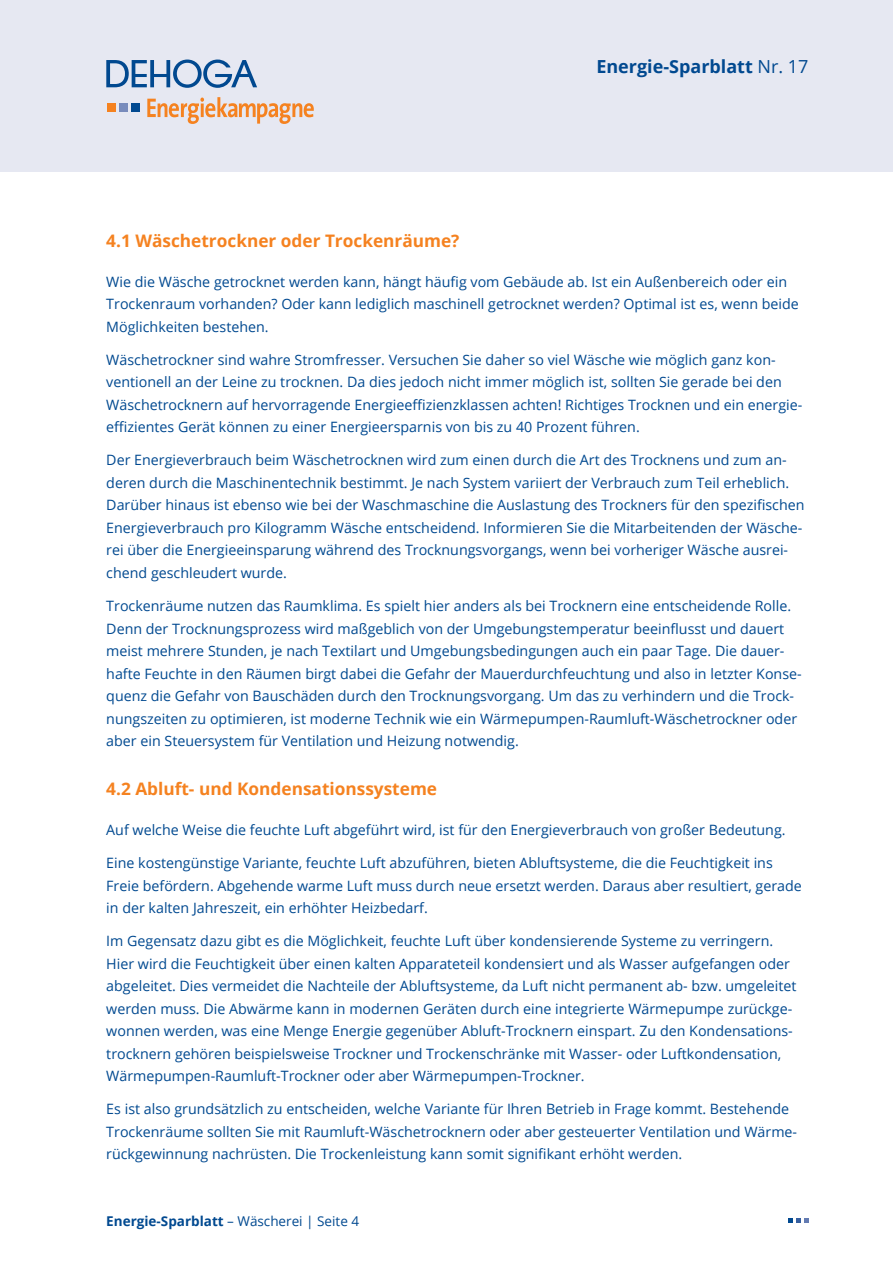
<style>
.page{position:relative;width:893px;height:1263px;background:#fff}
.page>*{position:absolute;margin:0;border:0;box-sizing:border-box;transform-origin:0 0}
.t1{font:700 18px "Open Sans";color:#014990}
.Headline_3{font:700 17.25px "Open Sans";color:#f58220}
.Fliesstext{font:14.25px/22.5px "Open Sans";color:#014990}
.t2{font:700 13.5px "Open Sans";color:#014990}
.s1{font-weight:400}
</style>
<div class="page">
<div style="left:0;top:0;width:893px;height:171px;background:#e6e8f2"></div>
<svg style="left:106px;top:60px;width:151px;height:28px"></svg>
<div style="left:132px;top:103px;width:8px;height:8px;background:#014990"></div>
<div style="left:119px;top:103px;width:8px;height:8px;background:#788bbc"></div>
<div style="left:107px;top:103px;width:8px;height:8px;background:#f58220"></div>
<svg style="left:147px;top:97px;width:167px;height:27px"></svg>
<svg style="left:788px;top:1218px;width:20px;height:4px"></svg>
<p class="t1" style="left:596px;top:54px;width:214px">Energie-Sparblatt <span class="s1">Nr. 17</span></p>
<p class="Headline_3" style="left:106px;top:229px;width:355px">4.1 Wäschetrockner oder Trockenräume?</p>
<p class="Fliesstext" style="left:106px;top:270px;width:694px">Wie die Wäsche getrocknet werden kann, hängt häufig vom Gebäude ab. Ist ein Außenbereich oder ein<br>Trockenraum vorhanden? Oder kann lediglich maschinell getrocknet werden? Optimal ist es, wenn beide<br>Möglichkeiten bestehen.</p>
<p class="Fliesstext" style="left:106px;top:348px;width:697px">Wäschetrockner sind wahre Stromfresser. Versuchen Sie daher so viel Wäsche wie möglich ganz kon&shy;ventionell an der Leine zu trocknen. Da dies jedoch nicht immer möglich ist, sollten Sie gerade bei den Wäschetrocknern auf hervorragende Energieeffizienzklassen achten! Richtiges Trocknen und ein energie&shy;effizientes Gerät können zu einer Energieersparnis von bis zu 40 Prozent führen.</p>
<p class="Fliesstext" style="left:106px;top:449px;width:700px">Der Energieverbrauch beim Wäschetrocknen wird zum einen durch die Art des Trocknens und zum an&shy;deren durch die Maschinentechnik bestimmt. Je nach System variiert der Verbrauch zum Teil erheblich.<br>Darüber hinaus ist ebenso wie bei der Waschmaschine die Auslastung des Trockners für den spezifischen Energieverbrauch pro Kilogramm Wäsche entscheidend. Informieren Sie die Mitarbeitenden der Wäsche&shy;rei über die Energieeinsparung während des Trocknungsvorgangs, wenn bei vorheriger Wäsche ausrei&shy;chend geschleudert wurde.</p>
<p class="Fliesstext" style="left:106px;top:594px;width:697px">Trockenräume nutzen das Raumklima. Es spielt hier anders als bei Trocknern eine entscheidende Rolle.<br>Denn der Trocknungsprozess wird maßgeblich von der Umgebungstemperatur beeinflusst und dauert meist mehrere Stunden, je nach Textilart und Umgebungsbedingungen auch ein paar Tage. Die dauer&shy;hafte Feuchte in den Räumen birgt dabei die Gefahr der Mauerdurchfeuchtung und also in letzter Konse&shy;quenz die Gefahr von Bauschäden durch den Trocknungsvorgang. Um das zu verhindern und die Trock&shy;nungszeiten zu optimieren, ist moderne Technik wie ein Wärmepumpen-Raumluft-Wäschetrockner oder aber ein Steuersystem für Ventilation und Heizung notwendig.</p>
<p class="Headline_3" style="left:106px;top:777px;width:332px">4.2 Abluft- und Kondensationssysteme</p>
<p class="Fliesstext" style="left:106px;top:818px;width:681px">Auf welche Weise die feuchte Luft abgeführt wird, ist für den Energieverbrauch von großer Bedeutung.</p>
<p class="Fliesstext" style="left:106px;top:851px;width:697px">Eine kostengünstige Variante, feuchte Luft abzuführen, bieten Abluftsysteme, die die Feuchtigkeit ins<br>Freie befördern. Abgehende warme Luft muss durch neue ersetzt werden. Daraus aber resultiert, gerade in der kalten Jahreszeit, ein erhöhter Heizbedarf.</p>
<p class="Fliesstext" style="left:106px;top:929px;width:692px">Im Gegensatz dazu gibt es die Möglichkeit, feuchte Luft über kondensierende Systeme zu verringern.<br>Hier wird die Feuchtigkeit über einen kalten Apparateteil kondensiert und als Wasser aufgefangen oder abgeleitet. Dies vermeidet die Nachteile der Abluftsysteme, da Luft nicht permanent ab- bzw. umgeleitet werden muss. Die Abwärme kann in modernen Geräten durch eine integrierte Wärmepumpe zurückge&shy;wonnen werden, was eine Menge Energie gegenüber Abluft-Trocknern einspart. Zu den Kondensations&shy;trocknern gehören beispielsweise Trockner und Trockenschränke mit Wasser- oder Luftkondensation, Wärmepumpen-Raumluft-Trockner oder aber Wärmepumpen-Trockner.</p>
<p class="Fliesstext" style="left:106px;top:1097px;width:692px">Es ist also grundsätzlich zu entscheiden, welche Variante für Ihren Betrieb in Frage kommt. Bestehende<br>Trockenräume sollten Sie mit Raumluft-Wäschetrocknern oder aber gesteuerter Ventilation und Wärme&shy;rückgewinnung nachrüsten. Die Trockenleistung kann somit signifikant erhöht werden.</p>
<p class="t2" style="left:106px;top:1211px;width:254px">Energie-Sparblatt <span class="s1">– Wäscherei | Seite 4</span></p>
</div>
